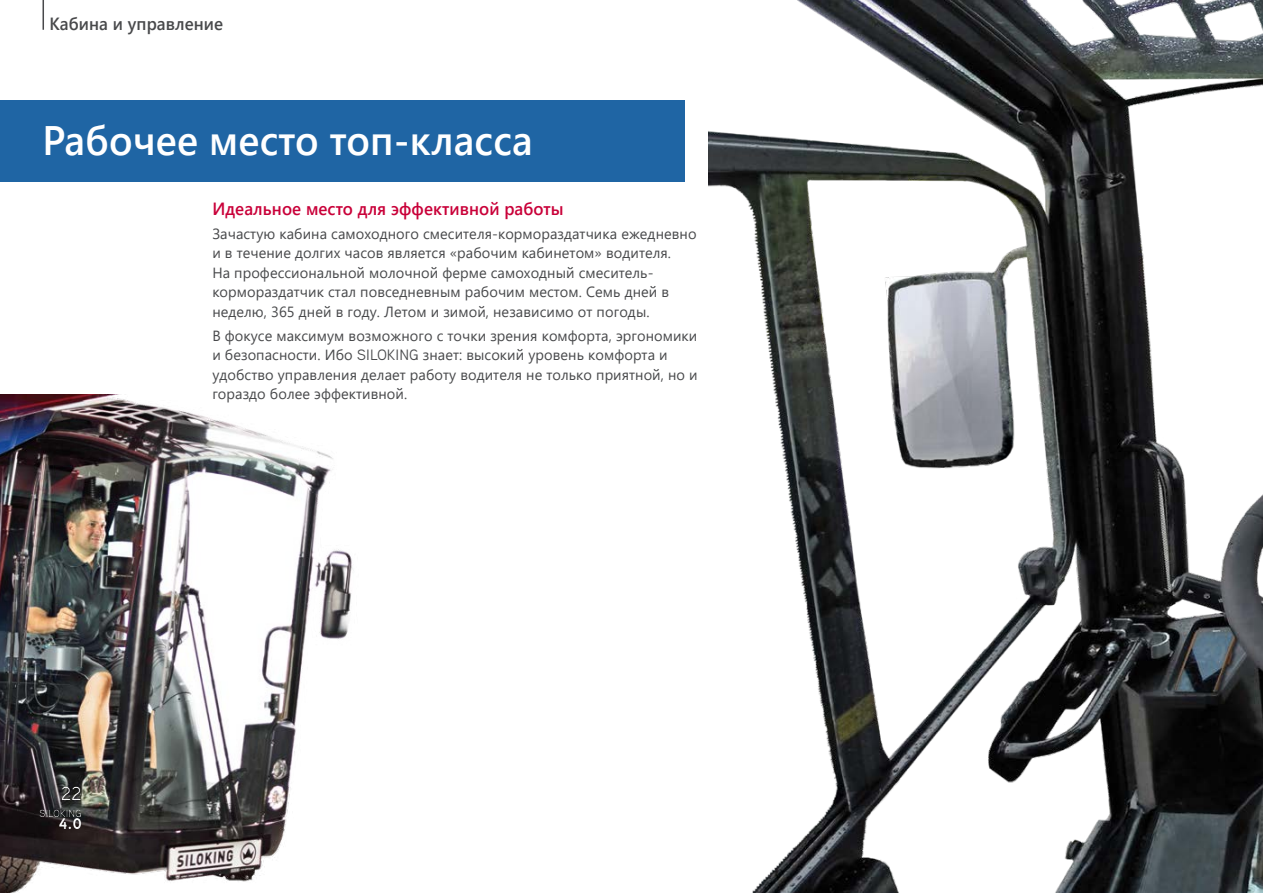
<style>
.page{position:relative;width:1263px;height:893px;background:#fff}
.page>*{position:absolute;margin:0;border:0;box-sizing:border-box;transform-origin:0 0}
.t1{font:600 41.1px "Segoe UI";letter-spacing:.005em;color:#fff;scale:.96 1}
.t2{font:18.9px "Aaux Pro OT";color:#fff}
.t3{font:600 17.7px "Segoe UI";letter-spacing:.005em;color:#c90039;scale:.96 1}
.t4{font:600 17.7px "Segoe UI";letter-spacing:.005em;color:#48494b;scale:.96 1}
.t5{font:900 15.45px "Aaux Pro OT";color:#fff}
.t6{font:14.7px/19.5px "Segoe UI";letter-spacing:.005em;color:#48494b}
.t7{font:10.35px "Aaux Pro OT";color:#fff}
.s1{font-family:"Aaux Pro OT";font-size:15px}
</style>
<div class="page">
<img style="left:0;top:395px;width:353px;height:498px">
<div style="left:0;top:101px;width:685px;height:81px;background:#1f65a4"></div>
<img style="left:708px;top:0;width:555px;height:893px">
<hr style="left:43px;top:0;width:1px;height:30px;background:#48494b">
<div style="left:32px;top:780px;width:53px;height:50px;background:#fff;opacity:.75"></div>
<div style="left:36px;top:783px;width:53px;height:54px;background:#48494b;opacity:.16"></div>
<p class="t4" style="left:49px;top:7px;width:182px">Кабина и управление</p>
<h1 class="t1" style="left:43px;top:101px;width:512px">Рабочeе место топ-класса</h1>
<p class="t3" style="left:212px;top:192px;width:367px">Идеальное место для эффективной работы</p>
<p class="t6" style="left:212px;top:223px;width:486px">Зачастую кабина самоходного смесителя-кормораздатчика ежедневно и в течение долгих часов является «рабочим кабинетом» водителя.<br>На профессиональной молочной ферме самоходный смеситель&shy;кормораздатчик стал повседневным рабочим местом. Семь дней в неделю, 365 дней в году. Летом и зимой, независимо от погоды.</p>
<p class="t6" style="left:212px;top:324px;width:487px">В фокусе максимум возможного с точки зрения комфорта, эргономики и безопасности. Ибо <span class="s1">SILOKING</span> знает: высокий уровень комфорта и удобство управления делает работу водителя не только приятной, но и гораздо более эффективной.</p>
<p class="t2" style="left:61px;top:781px;width:23px">22</p>
<p class="t7" style="left:39px;top:806px;width:44px">SILOKING</p>
<p class="t5" style="left:59px;top:813px;width:25px">4.0</p>
</div>
